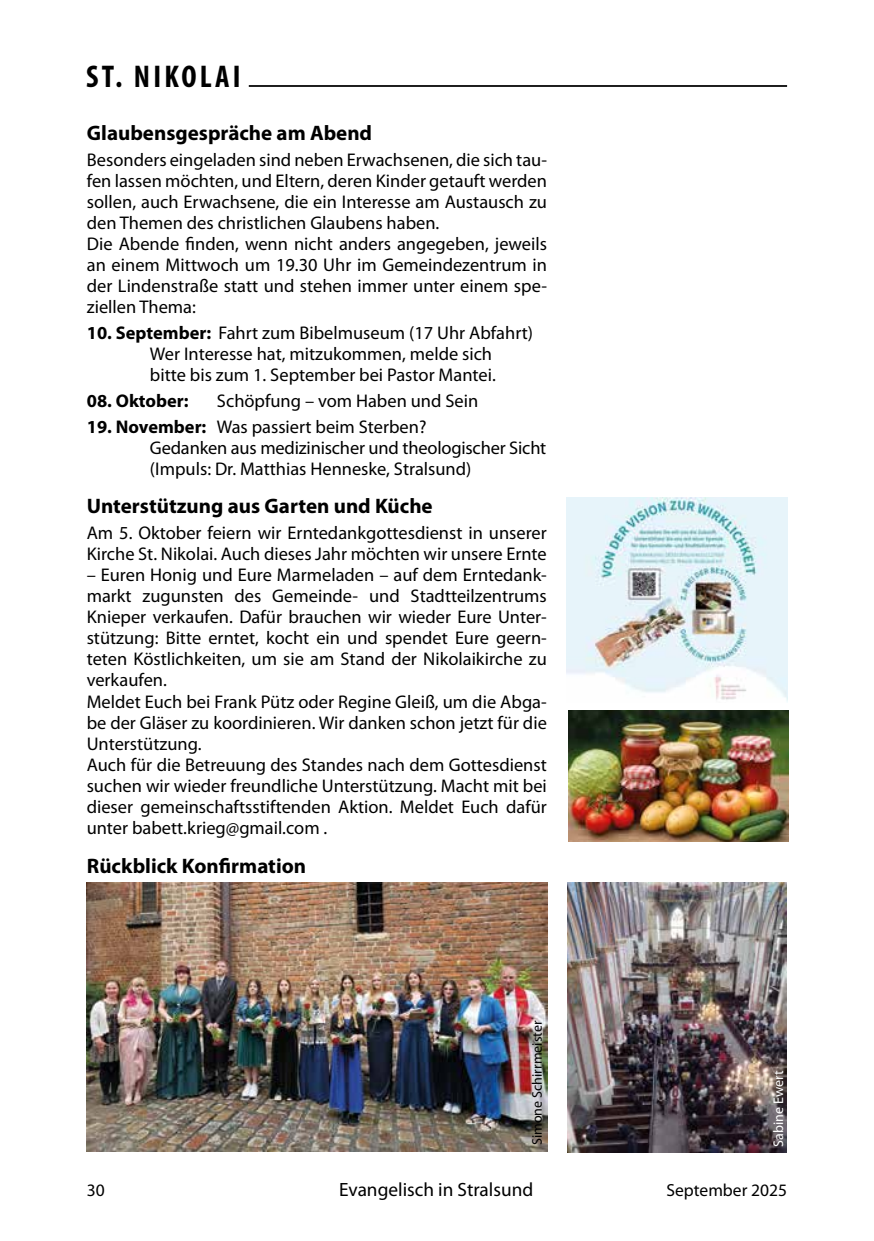
<style>
.page{position:relative;width:874px;height:1241px;background:#fff}
.page>*{position:absolute;margin:0;border:0;box-sizing:border-box;transform-origin:0 0}
.t1{font:700 condensed 31.5px "Myriad Pro";letter-spacing:.1em;color:#000}
.t2{font:700 21px "Myriad Pro";color:#000}
.t3{font:19.25px "Myriad Pro";color:#000}
.t4{font:18.38px/21px "Myriad Pro";color:#000}
.t5{font:700 18.38px "Myriad Pro";color:#000}
.t6{font:17.5px "Myriad Pro";color:#000}
.t7{font:14px "Myriad Pro";color:#000}
.t8{font:14px "Myriad Pro";color:#fff}
.s1{font-weight:700}
</style>
<div class="page">
<hr style="left:249px;top:85px;width:537px;height:2px;background:#000">
<img style="left:567px;top:882px;width:219px;height:269px">
<img style="left:87px;top:882px;width:459px;height:269px">
<img style="left:566px;top:497px;width:220px;height:203px">
<img style="left:568px;top:710px;width:220px;height:131px">
<h1 class="t1" style="left:86px;top:59px;width:156px">ST. NIKOLAI</h1>
<p class="t2" style="left:87px;top:121px;width:286px">Glaubensgespräche am Abend</p>
<p class="t4" style="left:87px;top:149px;width:461px">Besonders eingeladen sind neben Erwachsenen, die sich tau&shy;fen lassen möchten, und Eltern, deren Kinder getauft werden sollen, auch Erwachsene, die ein Interesse am Austausch zu den Themen des christlichen Glaubens haben.<br>Die Abende finden, wenn nicht anders angegeben, jeweils an einem Mittwoch um 19.30 Uhr im Gemeindezentrum in der Lindenstraße statt und stehen immer unter einem spe&shy;ziellen Thema:</p>
<p class="t4" style="left:150px;top:322px;width:384px;text-indent:-63px"><span class="s1">10. September:</span> Fahrt zum Bibelmuseum (17 Uhr Abfahrt)<br>Wer Interesse hat, mitzukommen, melde sich<br>bitte bis zum 1. September bei Pastor Mantei.</p>
<p class="t5" style="left:87px;top:390px;width:103px">08. Oktober:</p>
<p class="t4" style="left:217px;top:390px;width:263px">Schöpfung – vom Haben und Sein</p>
<p class="t4" style="left:150px;top:416px;width:397px;text-indent:-63px"><span class="s1">19. November:</span> Was passiert beim Sterben?<br>Gedanken aus medizinischer und theologischer Sicht (Impuls: Dr. Matthias Henneske, Stralsund)</p>
<p class="t2" style="left:87px;top:494px;width:347px">Unterstützung aus Garten und Küche</p>
<p class="t4" style="left:87px;top:523px;width:461px">Am 5. Oktober feiern wir Erntedankgottesdienst in unserer<br>Kirche St. Nikolai. Auch dieses Jahr möchten wir unsere Ernte</p>
<p class="t4" style="left:87px;top:565px;width:461px">– Euren Honig und Eure Marmeladen – auf dem Erntedank&shy;markt zugunsten des Gemeinde- und Stadtteilzentrums Knieper verkaufen. Dafür brauchen wir wieder Eure Unter&shy;stützung: Bitte erntet, kocht ein und spendet Eure geern&shy;teten Köstlichkeiten, um sie am Stand der Nikolaikirche zu verkaufen.<br>Meldet Euch bei Frank Pütz oder Regine Gleiß, um die Abga&shy;be der Gläser zu koordinieren. Wir danken schon jetzt für die Unterstützung.<br>Auch für die Betreuung des Standes nach dem Gottesdienst suchen wir wieder freundliche Unterstützung. Macht mit bei dieser gemeinschaftsstiftenden Aktion. Meldet Euch dafür unter babett.krieg@gmail.com .</p>
<p class="t2" style="left:87px;top:854px;width:221px">Rückblick Konfirmation</p>
<p class="t7" style="left:529px;top:1144px;width:126px;rotate:-90deg">Simone Schirrmeister</p>
<p class="t8" style="left:770px;top:1146px;width:78px;rotate:-90deg">Sabine Ewert</p>
<p class="t6" style="left:87px;top:1180px;width:19px">30</p>
<p class="t3" style="left:339px;top:1178px;width:195px">Evangelisch in Stralsund</p>
<p class="t6" style="left:666px;top:1180px;width:122px">September 2025</p>
</div>
